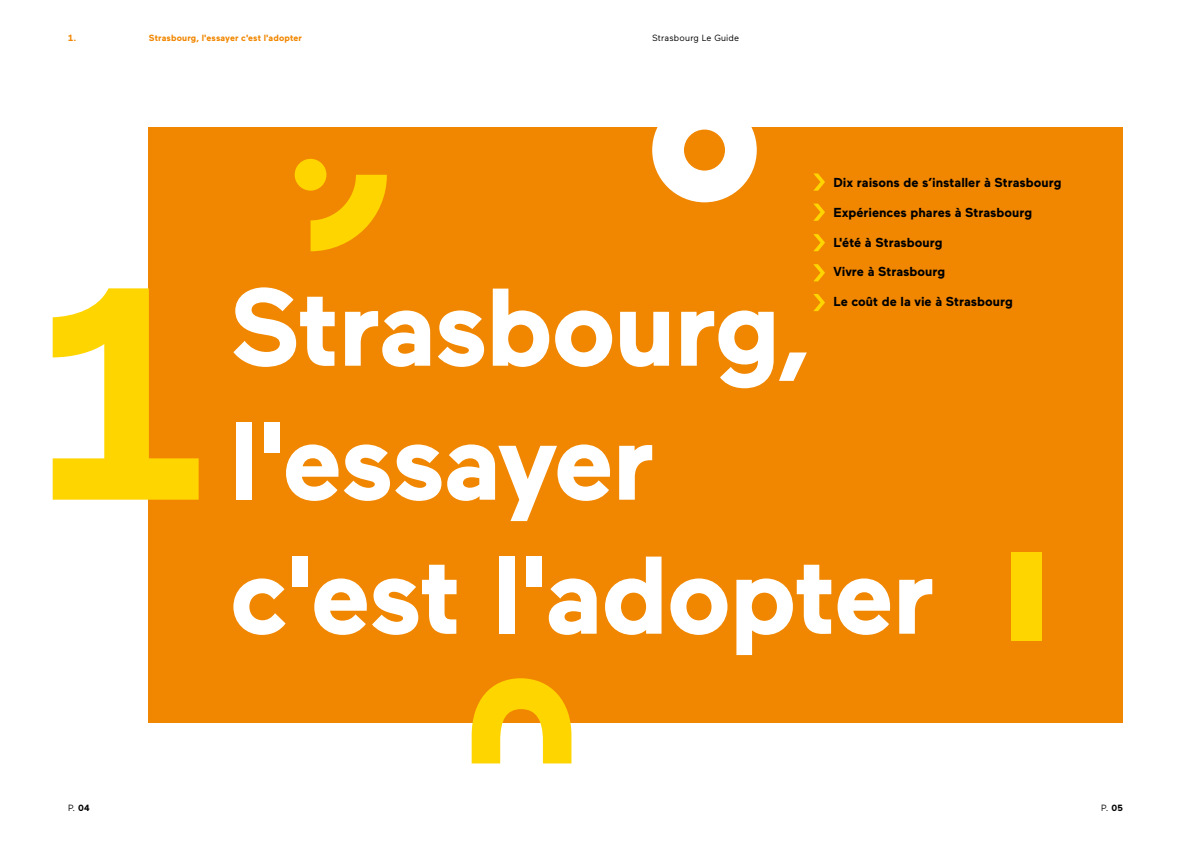
<style>
.page{position:relative;width:1191px;height:842px;background:#fff}
.page>*{position:absolute;margin:0;border:0;box-sizing:border-box;transform-origin:0 0}
.t1{font:700 301.4px "Maax";color:#ffd500}
.t2{font:700 110px/134px "Maax";letter-spacing:-.015em;color:#fff}
.t3{font:700 13px "Maax";color:#000}
.t4{font:700 9px "Maax";letter-spacing:.01em;color:#f18700}
.t5{font:9px "Maax";letter-spacing:.015em;color:#000}
.s1{font-weight:700}
</style>
<div class="page">
<div style="left:149px;top:128px;width:974px;height:595px;background:#f18700"></div>
<svg style="left:310px;top:175px;width:77px;height:76px"></svg>
<div style="left:295px;top:159px;width:31px;height:32px;background:#ffd500;border-radius:50%"></div>
<svg style="left:813px;top:173px;width:12px;height:18px"></svg>
<svg style="left:813px;top:234px;width:12px;height:17px"></svg>
<svg style="left:813px;top:204px;width:12px;height:17px"></svg>
<svg style="left:813px;top:264px;width:12px;height:17px"></svg>
<svg style="left:813px;top:294px;width:12px;height:17px"></svg>
<svg style="left:652px;top:127px;width:104px;height:75px"></svg>
<svg style="left:471px;top:678px;width:100px;height:85px"></svg>
<div style="left:1011px;top:553px;width:31px;height:88px;background:#ffd500"></div>
<p class="t4" style="left:68px;top:33px;width:10px">1.</p>
<p class="t4" style="left:149px;top:33px;width:155px">Strasbourg, l'essayer c'est l'adopter</p>
<p class="t5" style="left:652px;top:33px;width:89px">Strasbourg Le Guide</p>
<p class="t3" style="left:833px;top:176px;width:230px">Dix raisons de s’installer à Strasbourg</p>
<p class="t3" style="left:833px;top:205px;width:200px">Expériences phares à Strasbourg</p>
<p class="t3" style="left:833px;top:235px;width:110px">L'été à Strasbourg</p>
<h1 class="t1" style="left:36px;top:232px;width:173px">1</h1>
<p class="t3" style="left:833px;top:265px;width:113px">Vivre à Strasbourg</p>
<p class="t3" style="left:833px;top:295px;width:181px">Le coût de la vie à Strasbourg</p>
<h2 class="t2" style="left:230px;top:262px;width:706px">Strasbourg, l'essayer<br>c'est l'adopter</h2>
<p class="t5" style="left:68px;top:803px;width:23px">P. <span class="s1">04</span></p>
<p class="t5" style="left:1101px;top:803px;width:23px">P. <span class="s1">05</span></p>
</div>
